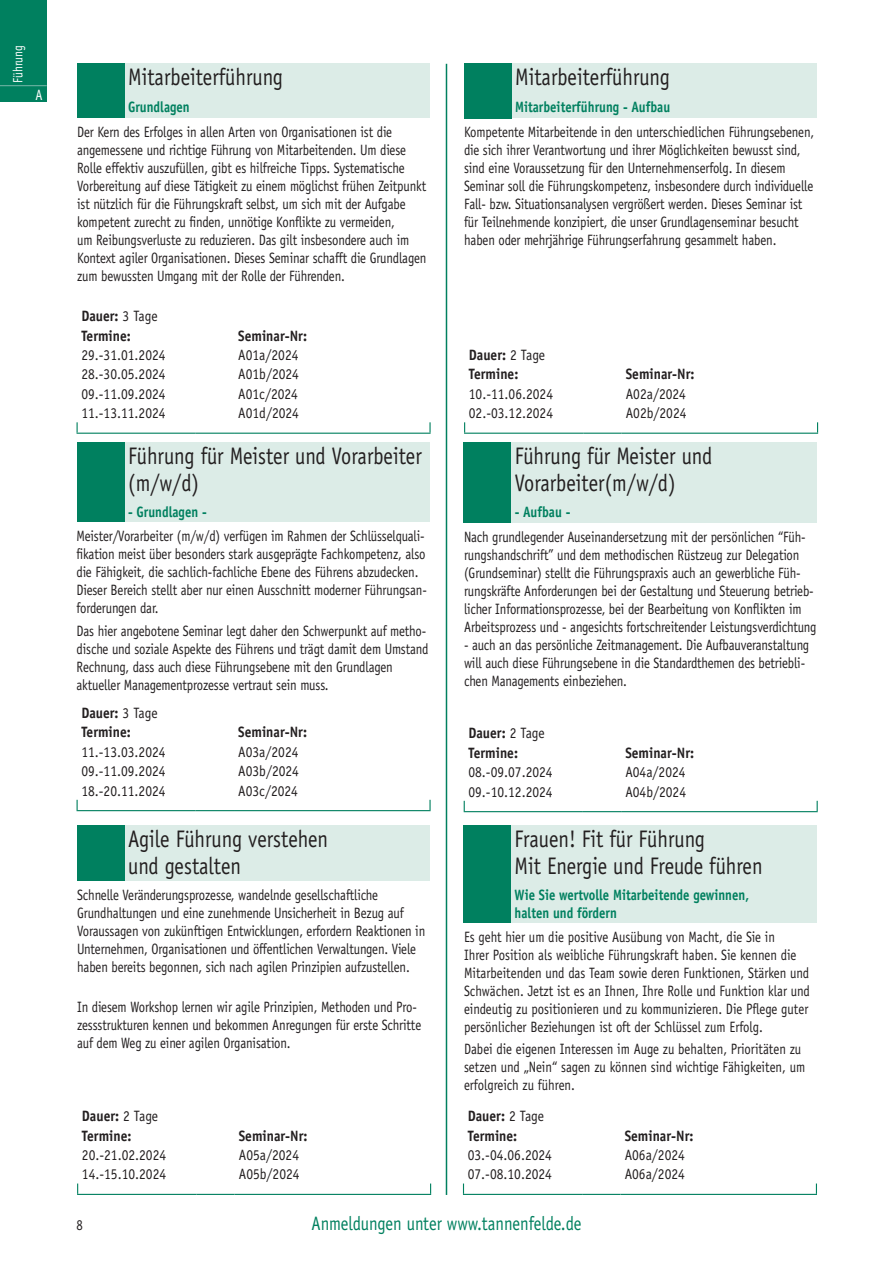
<style>
.page{position:relative;width:893px;height:1263px;background:#fff}
.page>*{position:absolute;margin:0;border:0;box-sizing:border-box;transform-origin:0 0}
.t1{font:24px/27px "Officina Sans Std";color:#231f20;scale:.85 1}
.t2{font:19.5px "Officina Sans Std";color:#00805f;scale:.85 1}
.t3{font:15px/18px "Officina Sans Std";letter-spacing:-.01em;color:#231f20;scale:.85 1}
.t4{font:15px "Officina Sans Std";letter-spacing:-.01em;color:#231f20;scale:.9 1}
.t5{font:700 15px/19.4px "Officina Sans Std";color:#231f20;scale:.9 1}
.t6{font:700 15px/18px "Officina Sans Std";color:#00805f;scale:.85 1}
.t7{font:15px "Officina Sans Std";color:#fff;scale:.85 1}
.t8{font:13.5px "Officina Sans Std";color:#fff;scale:.85 1}
.s1{font-weight:400}
</style>
<div class="page">
<div style="left:464px;top:825px;width:352px;height:98px;background:#dcece7"></div>
<div style="left:464px;top:825px;width:47px;height:98px;background:#00805f"></div>
<hr style="left:463px;top:1194px;width:119px;height:1px;background:#00805f">
<hr style="left:582px;top:1194px;width:38px;height:1px;background:#00805f">
<hr style="left:620px;top:1194px;width:197px;height:1px;background:#00805f">
<div style="left:77px;top:64px;width:353px;height:54px;background:#dcece7"></div>
<svg style="left:429px;top:422px;width:2px;height:11px"></svg>
<hr style="left:77px;top:433px;width:119px;height:1px;background:#00805f">
<hr style="left:196px;top:433px;width:38px;height:1px;background:#00805f">
<hr style="left:234px;top:433px;width:197px;height:1px;background:#00805f">
<div style="left:77px;top:64px;width:48px;height:54px;background:#00805f"></div>
<div style="left:464px;top:64px;width:353px;height:54px;background:#dcece7"></div>
<div style="left:464px;top:64px;width:47px;height:55px;background:#00805f"></div>
<hr style="left:464px;top:433px;width:119px;height:1px;background:#00805f">
<hr style="left:583px;top:433px;width:38px;height:1px;background:#00805f">
<hr style="left:621px;top:433px;width:197px;height:1px;background:#00805f">
<div style="left:77px;top:442px;width:353px;height:80px;background:#dcece7"></div>
<svg style="left:429px;top:800px;width:2px;height:10px"></svg>
<hr style="left:77px;top:810px;width:119px;height:1px;background:#00805f">
<hr style="left:196px;top:810px;width:38px;height:1px;background:#00805f">
<hr style="left:234px;top:810px;width:197px;height:1px;background:#00805f">
<div style="left:77px;top:442px;width:48px;height:80px;background:#00805f"></div>
<div style="left:464px;top:442px;width:353px;height:81px;background:#dcece7"></div>
<div style="left:464px;top:442px;width:47px;height:81px;background:#00805f"></div>
<hr style="left:464px;top:811px;width:119px;height:1px;background:#00805f">
<hr style="left:583px;top:811px;width:38px;height:1px;background:#00805f">
<hr style="left:621px;top:811px;width:197px;height:1px;background:#00805f">
<div style="left:77px;top:825px;width:353px;height:55px;background:#dcece7"></div>
<hr style="left:77px;top:1194px;width:119px;height:1px;background:#00805f">
<hr style="left:196px;top:1194px;width:39px;height:1px;background:#00805f">
<hr style="left:235px;top:1194px;width:196px;height:1px;background:#00805f">
<div style="left:77px;top:825px;width:48px;height:55px;background:#00805f"></div>
<hr style="left:446px;top:64px;width:1px;height:1131px;background:#00805f">
<div style="left:0;top:0;width:47px;height:102px;background:#00805f"></div>
<hr style="left:0;top:85px;width:47px;height:1px;background:#6bb1a1">
<p class="t8" style="left:10px;top:83px;width:46px;rotate:-90deg">Führung</p>
<p class="t7" style="left:35px;top:86px;width:10px">A</p>
<h1 class="t1" style="left:128px;top:64px;width:184px">Mitarbeiterführung</h1>
<p class="t6" style="left:128px;top:98px;width:74px">Grundlagen</p>
<p class="t3" style="left:77px;top:123px;width:412px">Der Kern des Erfolges in allen Arten von Organisationen ist die angemessene und richtige Führung von Mitarbeitenden. Um diese Rolle effektiv auszufüllen, gibt es hilfreiche Tipps. Systematische Vorbereitung auf diese Tätigkeit zu einem möglichst frühen Zeitpunkt ist nützlich für die Führungskraft selbst, um sich mit der Aufgabe kompetent zurecht zu finden, unnötige Konflikte zu vermeiden,<br>um Reibungsverluste zu reduzieren. Das gilt insbesondere auch im Kontext agiler Organisationen. Dieses Seminar schafft die Grundlagen zum bewussten Umgang mit der Rolle der Führenden.</p>
<p class="t5" style="left:81px;top:306px;width:86px">Dauer: <span class="s1">3 Tage<br></span>Termine:</p>
<p class="t5" style="left:238px;top:326px;width:78px">Seminar-Nr:</p>
<p class="t4" style="left:81px;top:346px;width:95px">29.-31.01.2024</p>
<p class="t4" style="left:238px;top:346px;width:68px">A01a/2024</p>
<p class="t4" style="left:81px;top:365px;width:95px">28.-30.05.2024</p>
<p class="t4" style="left:238px;top:365px;width:69px">A01b/2024</p>
<p class="t4" style="left:81px;top:385px;width:95px">09.-11.09.2024</p>
<p class="t4" style="left:238px;top:385px;width:68px">A01c/2024</p>
<p class="t4" style="left:81px;top:404px;width:95px">11.-13.11.2024</p>
<p class="t4" style="left:238px;top:404px;width:69px">A01d/2024</p>
<h1 class="t1" style="left:128px;top:442px;width:347px">Führung für Meister und Vorarbeiter (m/w/d)</h1>
<p class="t6" style="left:128px;top:503px;width:94px">- Grundlagen -</p>
<p class="t3" style="left:77px;top:527px;width:414px">Meister/Vorarbeiter (m/w/d) verfügen im Rahmen der Schlüsselquali&shy;fikation meist über besonders stark ausgeprägte Fachkompetenz, also die Fähigkeit, die sachlich-fachliche Ebene des Führens abzudecken.<br>Dieser Bereich stellt aber nur einen Ausschnitt moderner Führungsan&shy;forderungen dar.</p>
<p class="t3" style="left:77px;top:622px;width:415px">Das hier angebotene Seminar legt daher den Schwerpunkt auf metho&shy;dische und soziale Aspekte des Führens und trägt damit dem Umstand Rechnung, dass auch diese Führungsebene mit den Grundlagen aktueller Managementprozesse vertraut sein muss.</p>
<p class="t5" style="left:81px;top:703px;width:86px">Dauer: <span class="s1">3 Tage<br></span>Termine:</p>
<p class="t5" style="left:238px;top:722px;width:78px">Seminar-Nr:</p>
<p class="t4" style="left:81px;top:743px;width:95px">11.-13.03.2024</p>
<p class="t4" style="left:238px;top:743px;width:68px">A03a/2024</p>
<p class="t4" style="left:81px;top:762px;width:95px">09.-11.09.2024</p>
<p class="t4" style="left:238px;top:762px;width:69px">A03b/2024</p>
<p class="t4" style="left:81px;top:782px;width:95px">18.-20.11.2024</p>
<p class="t4" style="left:238px;top:782px;width:68px">A03c/2024</p>
<h1 class="t1" style="left:128px;top:825px;width:237px">Agile Führung verstehen und gestalten</h1>
<p class="t3" style="left:77px;top:885px;width:411px">Schnelle Veränderungsprozesse, wandelnde gesellschaftliche Grundhaltungen und eine zunehmende Unsicherheit in Bezug auf Voraussagen von zukünftigen Entwicklungen, erfordern Reaktionen in Unternehmen, Organisationen und öffentlichen Verwaltungen. Viele haben bereits begonnen, sich nach agilen Prinzipien aufzustellen.</p>
<p class="t3" style="left:77px;top:998px;width:406px">In diesem Workshop lernen wir agile Prinzipien, Methoden und Pro&shy;zessstrukturen kennen und bekommen Anregungen für erste Schritte auf dem Weg zu einer agilen Organisation.</p>
<p class="t5" style="left:82px;top:1106px;width:86px">Dauer: <span class="s1">2 Tage<br></span>Termine:</p>
<p class="t5" style="left:239px;top:1125px;width:78px">Seminar-Nr:</p>
<p class="t4" style="left:82px;top:1146px;width:95px">20.-21.02.2024</p>
<p class="t4" style="left:239px;top:1146px;width:68px">A05a/2024</p>
<p class="t4" style="left:82px;top:1165px;width:95px">14.-15.10.2024</p>
<p class="t4" style="left:239px;top:1165px;width:69px">A05b/2024</p>
<h1 class="t1" style="left:515px;top:64px;width:184px">Mitarbeiterführung</h1>
<p class="t6" style="left:515px;top:98px;width:184px">Mitarbeiterführung - Aufbau</p>
<p class="t3" style="left:464px;top:123px;width:413px">Kompetente Mitarbeitende in den unterschiedlichen Führungsebenen, die sich ihrer Verantwortung und ihrer Möglichkeiten bewusst sind, sind eine Voraussetzung für den Unternehmenserfolg. In diesem Seminar soll die Führungskompetenz, insbesondere durch individuelle Fall- bzw. Situationsanalysen vergrößert werden. Dieses Seminar ist für Teilnehmende konzipiert, die unser Grundlagenseminar besucht haben oder mehrjährige Führungserfahrung gesammelt haben.</p>
<p class="t5" style="left:469px;top:345px;width:86px">Dauer: <span class="s1">2 Tage<br></span>Termine:</p>
<p class="t5" style="left:626px;top:364px;width:78px">Seminar-Nr:</p>
<p class="t4" style="left:469px;top:385px;width:95px">10.-11.06.2024</p>
<p class="t4" style="left:626px;top:385px;width:68px">A02a/2024</p>
<p class="t4" style="left:469px;top:404px;width:95px">02.-03.12.2024</p>
<p class="t4" style="left:626px;top:404px;width:69px">A02b/2024</p>
<h1 class="t1" style="left:515px;top:442px;width:234px">Führung für Meister und<br>Vorarbeiter(m/w/d)</h1>
<p class="t6" style="left:515px;top:503px;width:67px">- Aufbau -</p>
<p class="t3" style="left:464px;top:528px;width:416px">Nach grundlegender Auseinandersetzung mit der persönlichen “Füh&shy;rungshandschrift” und dem methodischen Rüstzeug zur Delegation (Grundseminar) stellt die Führungspraxis auch an gewerbliche Füh&shy;rungskräfte Anforderungen bei der Gestaltung und Steuerung betrieb&shy;licher Informationsprozesse, bei der Bearbeitung von Konflikten im Arbeitsprozess und - angesichts fortschreitender Leistungsverdichtung</p>
<p class="t3" style="left:464px;top:636px;width:408px">- auch an das persönliche Zeitmanagement. Die Aufbauveranstaltung will auch diese Führungsebene in die Standardthemen des betriebli&shy;chen Managements einbeziehen.</p>
<p class="t5" style="left:468px;top:723px;width:86px">Dauer: <span class="s1">2 Tage<br></span>Termine:</p>
<p class="t5" style="left:625px;top:743px;width:78px">Seminar-Nr:</p>
<p class="t4" style="left:468px;top:763px;width:95px">08.-09.07.2024</p>
<p class="t4" style="left:625px;top:763px;width:68px">A04a/2024</p>
<p class="t4" style="left:468px;top:783px;width:95px">09.-10.12.2024</p>
<p class="t4" style="left:625px;top:783px;width:69px">A04b/2024</p>
<h1 class="t1" style="left:515px;top:825px;width:293px">Frauen! Fit für Führung<br>Mit Energie und Freude führen</h1>
<p class="t6" style="left:515px;top:886px;width:277px">Wie Sie wertvolle Mitarbeitende gewinnen, halten und fördern</p>
<p class="t3" style="left:464px;top:928px;width:409px">Es geht hier um die positive Ausübung von Macht, die Sie in<br>Ihrer Position als weibliche Führungskraft haben. Sie kennen die Mitarbeitenden und das Team sowie deren Funktionen, Stärken und Schwächen. Jetzt ist es an Ihnen, Ihre Rolle und Funktion klar und eindeutig zu positionieren und zu kommunizieren. Die Pflege guter persönlicher Beziehungen ist oft der Schlüssel zum Erfolg.</p>
<p class="t3" style="left:464px;top:1040px;width:403px">Dabei die eigenen Interessen im Auge zu behalten, Prioritäten zu setzen und „Nein“ sagen zu können sind wichtige Fähigkeiten, um erfolgreich zu führen.</p>
<p class="t5" style="left:468px;top:1106px;width:86px">Dauer: <span class="s1">2 Tage<br></span>Termine:</p>
<p class="t5" style="left:625px;top:1125px;width:78px">Seminar-Nr:</p>
<p class="t4" style="left:468px;top:1146px;width:95px">03.-04.06.2024</p>
<p class="t4" style="left:625px;top:1146px;width:68px">A06a/2024</p>
<p class="t4" style="left:468px;top:1165px;width:95px">07.-08.10.2024</p>
<p class="t4" style="left:625px;top:1165px;width:68px">A06a/2024</p>
<p class="t3" style="left:77px;top:1216px;width:9px">8</p>
<h2 class="t2" style="left:311px;top:1212px;width:319px">Anmeldungen unter www.tannenfelde.de</h2>
</div>
